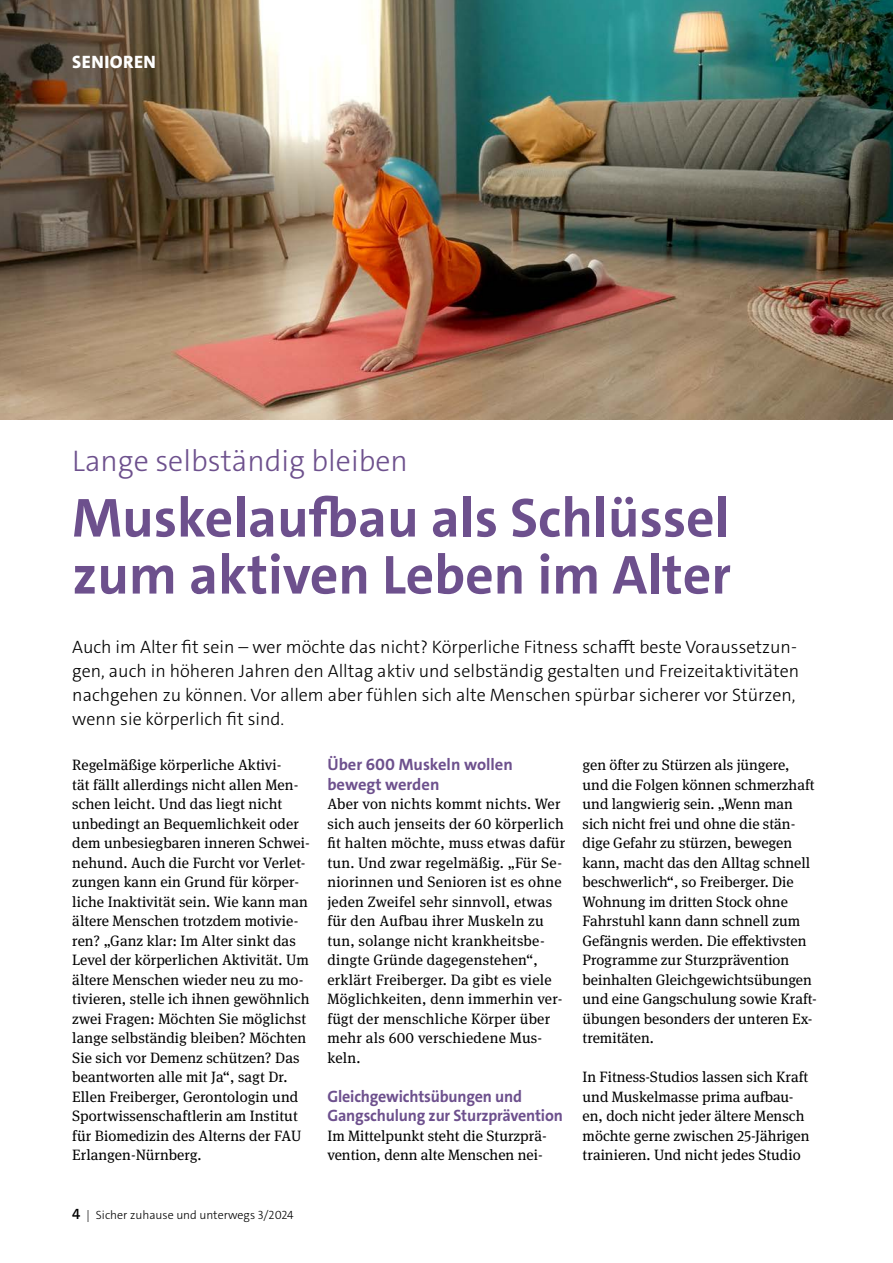
<style>
.page{position:relative;width:893px;height:1263px;background:#fff}
.page>*{position:absolute;margin:0;border:0;box-sizing:border-box;transform-origin:0 0}
.Ü1{font:700 55.5px/57px "The Sans";color:#6d508d}
.Ü1_sub{font:300 30px "The Sans";color:#6d508d}
.Vorspanntext{font:300 18px/24px "The Sans";color:#000}
.t1{font:800 18px "The Sans";letter-spacing:.025em;color:#fff}
.Subhead{font:700 16.5px/19.5px "The Sans";letter-spacing:-.01em;color:#6d508d}
.Fließtext{font:15px/19.5px "DGUV Meta Serif";letter-spacing:.005em;color:#000}
.t2{font:300 12px "The Sans";color:#000}
.s1{font-weight:600;font-size:15px}
</style>
<div class="page">
<img style="left:0;top:0;width:893px;height:419px">
<p class="t1" style="left:72px;top:50px;width:85px">SENIOREN</p>
<p class="Ü1_sub" style="left:72px;top:442px;width:337px">Lange selbständig bleiben</p>
<h3 class="Ü1" style="left:72px;top:490px;width:660px">Muskelaufbau als Schlüssel zum aktiven Leben im Alter</h3>
<p class="Vorspanntext" style="left:72px;top:635px;width:728px">Auch im Alter fit sein – wer möchte das nicht? Körperliche Fitness schafft beste Voraussetzun&shy;gen, auch in höheren Jahren den Alltag aktiv und selbständig gestalten und Freizeitaktivitäten nachgehen zu können. Vor allem aber fühlen sich alte Menschen spürbar sicherer vor Stürzen, wenn sie körperlich fit sind.</p>
<p class="Fließtext" style="left:72px;top:755px;width:239px">Regelmäßige körperliche Aktivi-<br>tät fällt allerdings nicht allen Men&shy;schen leicht. Und das liegt nicht unbedingt an Bequemlichkeit oder dem unbesiegbaren inneren Schwei&shy;nehund. Auch die Furcht vor Verlet&shy;zungen kann ein Grund für körper&shy;liche Inaktivität sein. Wie kann man ältere Menschen trotzdem motivie&shy;ren? „Ganz klar: Im Alter sinkt das Level der körperlichen Aktivität. Um ältere Menschen wieder neu zu mo&shy;tivieren, stelle ich ihnen gewöhnlich zwei Fragen: Möchten Sie möglichst lange selbständig bleiben? Möchten Sie sich vor Demenz schützen? Das beantworten alle mit Ja“, sagt Dr.<br>Ellen Freiberger, Gerontologin und Sportwissenschaftlerin am Institut für Biomedizin des Alterns der FAU Erlangen-Nürnberg.</p>
<h4 class="Subhead" style="left:327px;top:755px;width:187px">Über 600 Muskeln wollen bewegt werden</h4>
<p class="Fließtext" style="left:583px;top:755px;width:236px">gen öfter zu Stürzen als jüngere, und die Folgen können schmerzhaft und langwierig sein. „Wenn man sich nicht frei und ohne die stän&shy;dige Gefahr zu stürzen, bewegen kann, macht das den Alltag schnell beschwerlich“, so Freiberger. Die<br>Wohnung im dritten Stock ohne<br>Fahrstuhl kann dann schnell zum<br>Gefängnis werden. Die effektivsten<br>Programme zur Sturzprävention beinhalten Gleichgewichtsübungen und eine Gangschulung sowie Kraft&shy;übungen besonders der unteren Ex&shy;tremitäten.</p>
<p class="Fließtext" style="left:583px;top:1067px;width:228px">In Fitness-Studios lassen sich Kraft und Muskelmasse prima aufbau&shy;en, doch nicht jeder ältere Mensch möchte gerne zwischen 25-Jährigen trainieren. Und nicht jedes Studio</p>
<p class="Fließtext" style="left:327px;top:794px;width:239px">Aber von nichts kommt nichts. Wer sich auch jenseits der 60 körperlich fit halten möchte, muss etwas dafür tun. Und zwar regelmäßig. „Für Se&shy;niorinnen und Senioren ist es ohne jeden Zweifel sehr sinnvoll, etwas für den Aufbau ihrer Muskeln zu tun, solange nicht krankheitsbe&shy;dingte Gründe dagegenstehen“, erklärt Freiberger. Da gibt es viele<br>Möglichkeiten, denn immerhin ver&shy;fügt der menschliche Körper über mehr als 600 verschiedene Mus&shy;keln.</p>
<h4 class="Subhead" style="left:327px;top:1086px;width:237px">Gleichgewichtsübungen und<br>Gangschulung zur Sturzprävention</h4>
<p class="Fließtext" style="left:327px;top:1126px;width:221px">Im Mittelpunkt steht die Sturzprä&shy;vention, denn alte Menschen nei-</p>
<p class="t2" style="left:72px;top:1207px;width:223px"><span class="s1">4</span> | Sicher zuhause und unterwegs 3/2024</p>
</div>
